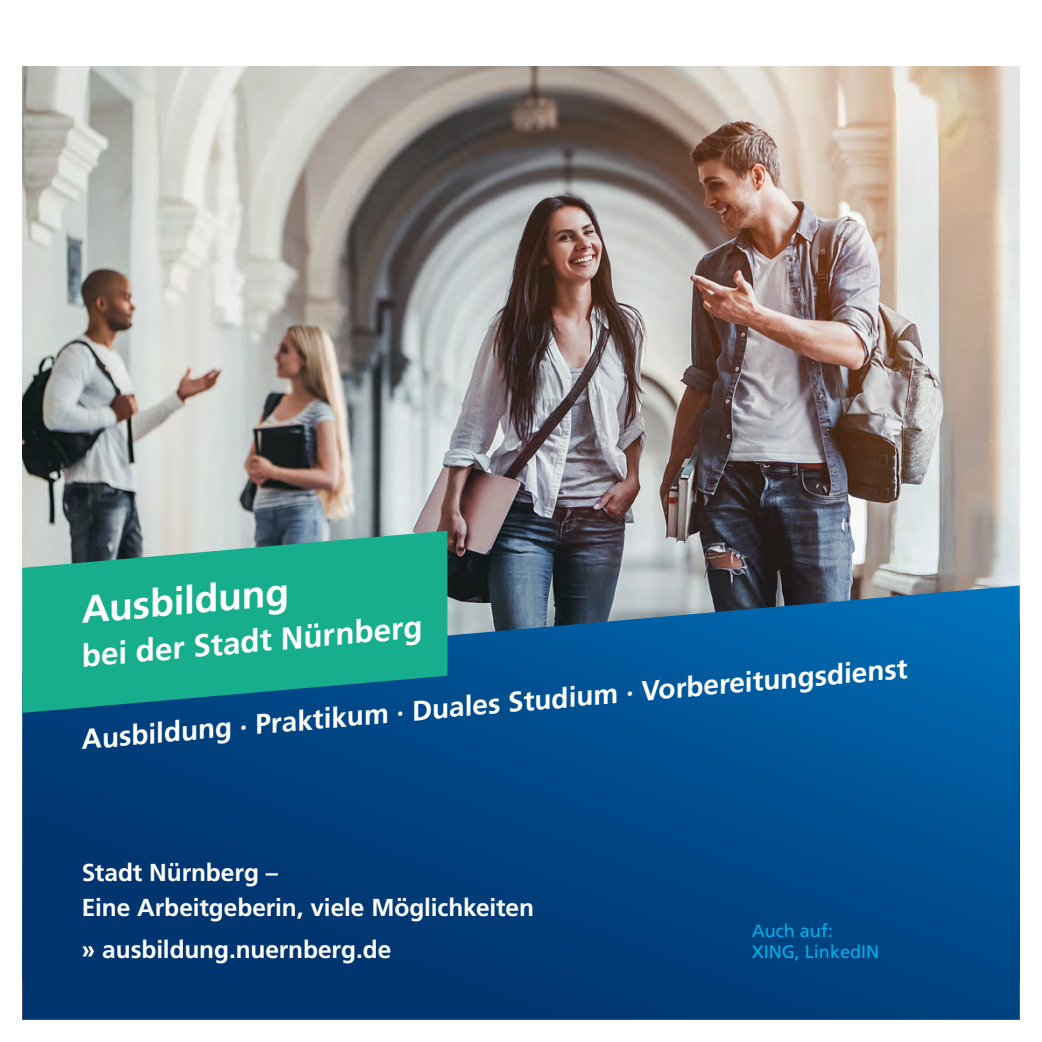
<style>
.page{position:relative;width:1042px;height:1042px;background:#fff}
.page>*{position:absolute;margin:0;border:0;box-sizing:border-box;transform-origin:0 0}
.t1{font:700 38.5px "Frutiger LT Std";color:#fff}
.t2{font:700 31.5px "Frutiger LT Com";color:#fff}
.t3{font:700 28px "Frutiger LT Com";color:#fff}
.t4{font:700 24.5px/35px "Frutiger LT Com";letter-spacing:-.005em;color:#fff}
.t5{font:18.03px/21px "Frutiger LT Com";color:#00b0eb}
</style>
<div class="page">
<img style="left:22px;top:67px;width:997px;height:518px">
<svg style="left:22px;top:585px;width:997px;height:434px;background:#044784"></svg>
<svg style="left:22px;top:531px;width:425px;height:182px;background:#21a18e"></svg>
<h1 class="t1" style="left:79px;top:587px;width:210px;rotate:-5deg">Ausbildung</h1>
<p class="t2" style="left:79px;top:638px;width:343px;rotate:-5deg">bei der Stadt Nürnberg</p>
<p class="t3" style="left:80px;top:723px;width:830px;rotate:-5deg">Ausbildung · Praktikum · Duales Studium · Vorbereitungsdienst</p>
<p class="t4" style="left:82px;top:855px;width:454px">Stadt Nürnberg –<br>Eine Arbeitgeberin, viele Möglichkeiten</p>
<p class="t4" style="left:82px;top:932px;width:311px">» ausbildung.nuernberg.de</p>
<p class="t5" style="left:752px;top:920px;width:129px">Auch auf:<br>XING, LinkedIN</p>
</div>
